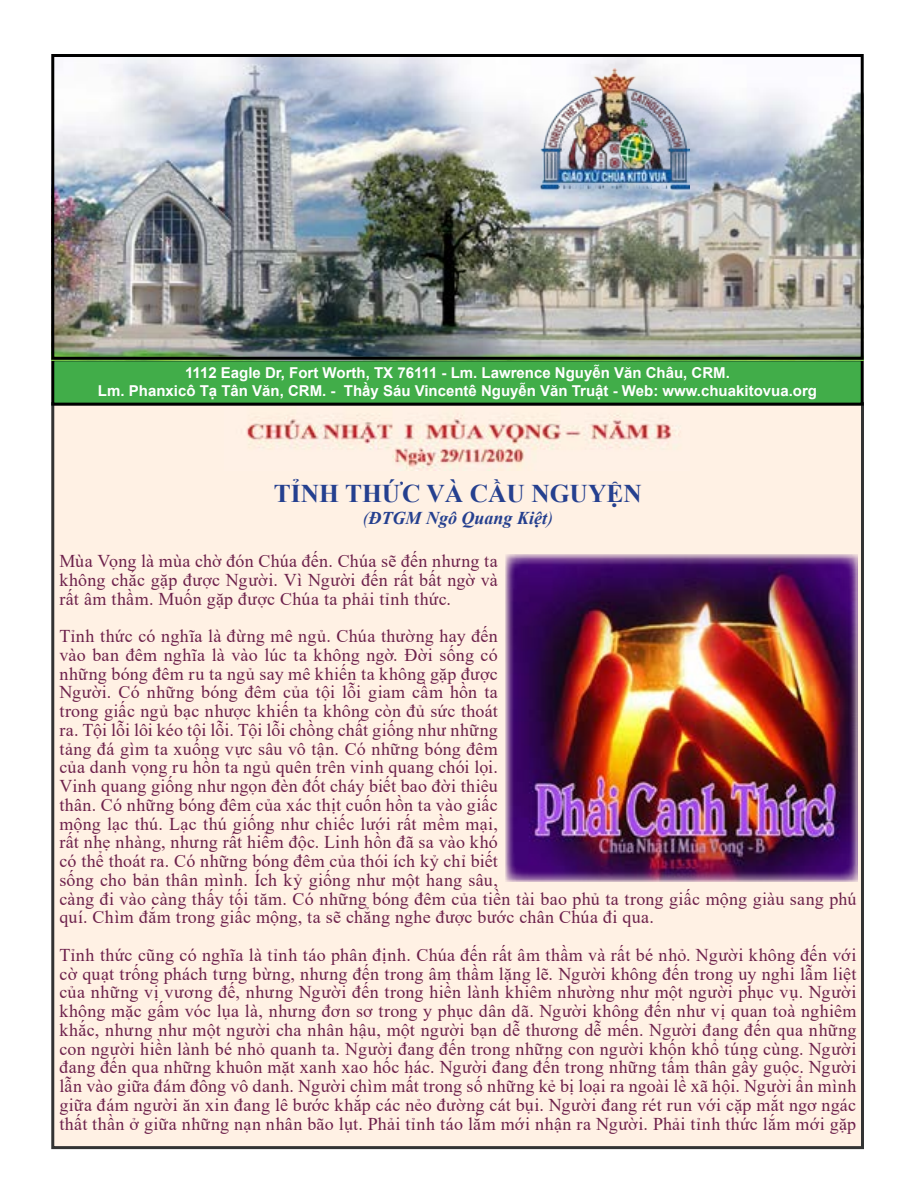
<style>
.page{position:relative;width:918px;height:1188px;background:#fff}
.page>*{position:absolute;margin:0;border:0;box-sizing:border-box;transform-origin:0 0}
.t1{font:700 25.5px "Times New Roman";color:#25408f}
.t2{font:18px/18.8px "Times New Roman";letter-spacing:.01em;color:#6d214b;text-align:justify}
.t3{font:italic 700 18px "Times New Roman";color:#25408f}
.t4{font:700 15px/18px "Arial";color:#fff;text-align:center}
.s1{font-weight:400}
</style>
<div class="page">
<div style="left:53px;top:404px;width:809px;height:744px;background:#fff1e4"></div>
<img style="left:246px;top:415px;width:430px;height:56px">
<div style="left:53px;top:360px;width:809px;height:44px;background:#41ad49"></div>
<div style="left:51px;top:358px;width:813px;height:48px;border:3px solid #000"></div>
<img style="left:51px;top:58px;width:813px;height:303px">
<div style="left:51px;top:54px;width:813px;height:306px;border:3px solid #000"></div>
<img style="left:534px;top:69px;width:155px;height:123px">
<img style="left:505px;top:554px;width:353px;height:327px">
<p class="t4" style="left:98px;top:364px;width:721px">1112 Eagle Dr, Fort Worth, TX 76111 - Lm. Lawrence Nguyễn Văn Châu, CRM.<br>Lm. Phanxicô Tạ Tân Văn, CRM. - Thầy Sáu Vincentê Nguyễn Văn Truật - Web: www.chuakitovua.org</p>
<h1 class="t1" style="left:274px;top:475px;width:369px">TỈNH THỨC VÀ CẦU NGUYỆN</h1>
<p class="t3" style="left:363px;top:505px;width:192px"><span class="s1">(</span>ĐTGM Ngô Quang Kiệt<span class="s1">)</span></p>
<p class="t2" style="left:59px;top:551px;width:440px">Mùa Vọng là mùa chờ đón Chúa đến. Chúa sẽ đến nhưng ta không chắc gặp được Người. Vì Người đến rất bất ngờ và rất âm thầm. Muốn gặp được Chúa ta phải tỉnh thức.</p>
<p class="t2" style="left:59px;top:626px;width:799px;text-align:left">Tỉnh thức có nghĩa là đừng mê ngủ. Chúa thường hay đến<br>vào ban đêm nghĩa là vào lúc ta không ngờ. Đời sống có<br>những bóng đêm ru ta ngủ say mê khiến ta không gặp được<br>Người. Có những bóng đêm của tội lỗi giam cầm hồn ta<br>trong giấc ngủ bạc nhược khiến ta không còn đủ sức thoát<br>ra. Tội lỗi lôi kéo tội lỗi. Tội lỗi chồng chất giống như những<br>tảng đá gìm ta xuống vực sâu vô tận. Có những bóng đêm<br>của danh vọng ru hồn ta ngủ quên trên vinh quang chói lọi.<br>Vinh quang giống như ngọn đèn đốt cháy biết bao đời thiêu<br>thân. Có những bóng đêm của xác thịt cuốn hồn ta vào giấc<br>mộng lạc thú. Lạc thú giống như chiếc lưới rất mềm mại,<br>rất nhẹ nhàng, nhưng rất hiểm độc. Linh hồn đã sa vào khó<br>có thể thoát ra. Có những bóng đêm của thói ích kỷ chỉ biết<br>sống cho bản thân mình. Ích kỷ giống như một hang sâu,<br>càng đi vào càng thấy tối tăm. Có những bóng đêm của tiền tài bao phủ ta trong giấc mộng giàu sang phú quí. Chìm đắm trong giấc mộng, ta sẽ chẳng nghe được bước chân Chúa đi qua.</p>
<p class="t2" style="left:59px;top:945px;width:799px">Tỉnh thức cũng có nghĩa là tỉnh táo phân định. Chúa đến rất âm thầm và rất bé nhỏ. Người không đến với cờ quạt trống phách tưng bừng, nhưng đến trong âm thầm lặng lẽ. Người không đến trong uy nghi lẫm liệt của những vị vương đế, nhưng Người đến trong hiền lành khiêm nhường như một người phục vụ. Người không mặc gấm vóc lụa là, nhưng đơn sơ trong y phục dân dã. Người không đến như vị quan toà nghiêm khắc, nhưng như một người cha nhân hậu, một người bạn dễ thương dễ mến. Người đang đến qua những con người hiền lành bé nhỏ quanh ta. Người đang đến trong những con người khốn khổ túng cùng. Người đang đến qua những khuôn mặt xanh xao hốc hác. Người đang đến trong những tấm thân gầy guộc. Người lẫn vào giữa đám đông vô danh. Người chìm mất trong số những kẻ bị loại ra ngoài lề xã hội. Người ẩn mình giữa đám người ăn xin đang lê bước khắp các nẻo đường cát bụi. Người đang rét run với cặp mắt ngơ ngác thất thần ở giữa những nạn nhân bão lụt. Phải tỉnh táo lắm mới nhận ra Người. Phải tỉnh thức lắm mới gặp</p>
</div>
